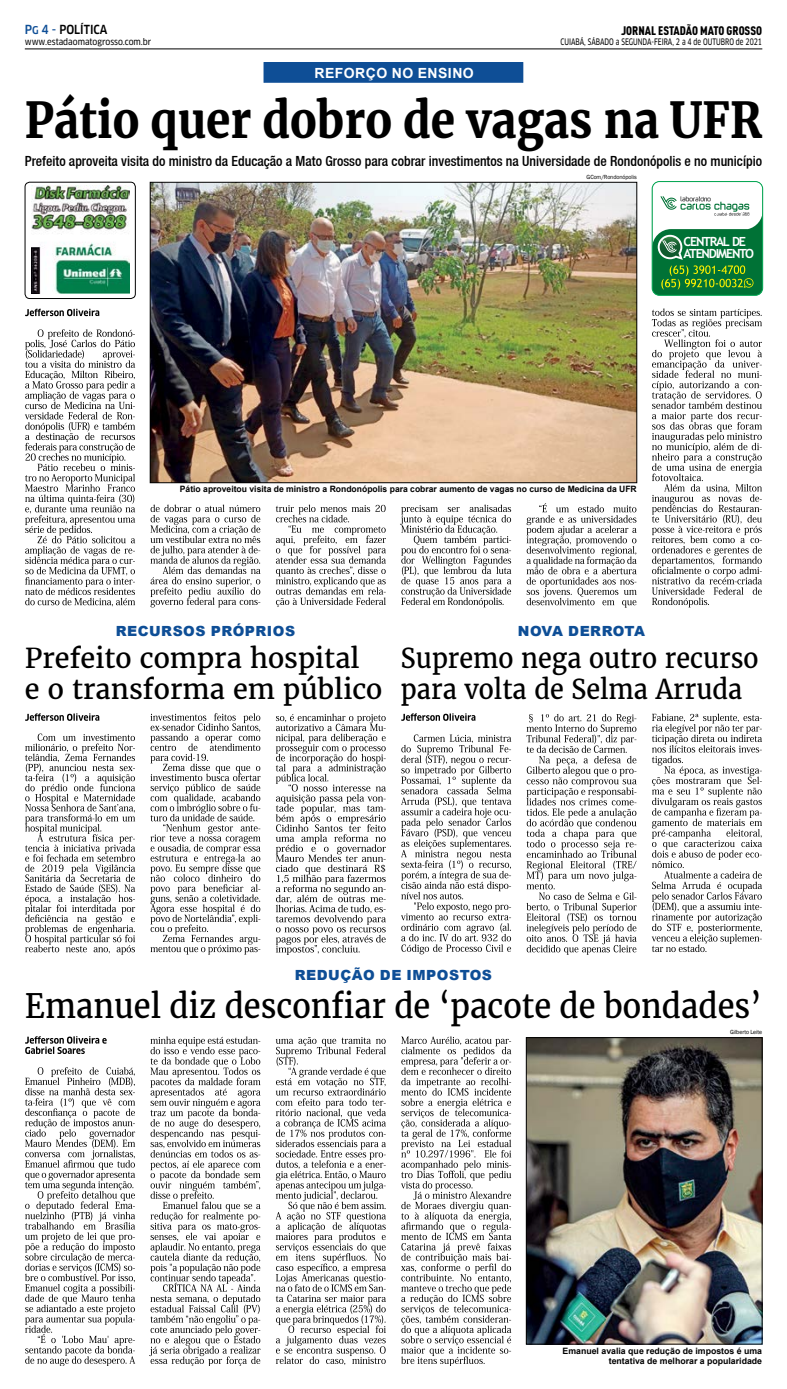
<style>
.page{position:relative;width:787px;height:1389px;background:#fff}
.page>*{position:absolute;margin:0;border:0;box-sizing:border-box;transform-origin:0 0}
.t1{font:700 49px "Merriweather";color:#000;scale:.9 1}
.t2{font:33.25px "Merriweather";color:#000;scale:.93 1}
.t3{font:27.12px/31.5px "Merriweather";color:#000;scale:.93 1}
.t4{font:27.12px/31.5px "Merriweather";color:#000}
.t5{font:500 condensed 14px "Helvetica Neue";color:#000}
.t6{font:900 14px "Arial";letter-spacing:.035em;color:#0e4e96}
.t7{font:700 14px "Arial";letter-spacing:.035em;color:#fff}
.t8{font:700 12.69px/11px "Trebuchet MS";letter-spacing:-.1em;color:#fff}
.t9{font:12.25px "DIN Cond Black Alternate";color:#000}
.t10{font:500 condensed 12.25px "Clan OT";color:#000;scale:.95 1}
.t11{font:700 8.75px/9.6px "Arial";color:#000;text-align:right}
.t12{font:8.75px "Clan OT Narrow News";color:#000;scale:.8 1}
.t13{font:8.75px "Clan OT Narrow News";color:#000}
.t14{font:6.12px "Franklin Gothic";letter-spacing:-.01em;color:#000;scale:.95 1}
.s1{color:#0e4e96}
.s2{font-size:10.5px;color:#0e4e96}
</style>
<div class="page">
<hr style="left:25px;top:49px;width:737px;height:1px;background:#000">
<div style="left:264px;top:63px;width:258px;height:19px;background:#0e4e96"></div>
<div style="left:263px;top:62px;width:260px;height:21px;border:1px solid #0e4e96"></div>
<svg style="left:25px;top:329px;width:110px;height:277px"></svg>
<svg style="left:25px;top:309px;width:74px;height:7px"></svg>
<svg style="left:150px;top:504px;width:110px;height:103px"></svg>
<img style="left:31px;top:186px;width:98px;height:107px">
<div style="left:25px;top:182px;width:110px;height:117px;border:1px solid #000;border-radius:5px"></div>
<div style="left:652px;top:182px;width:110px;height:113px;background:#007236;border-radius:7px"></div>
<div style="left:651px;top:181px;width:111px;height:115px;border:1px solid #00a651;border-radius:7px"></div>
<svg style="left:652px;top:182px;width:110px;height:108px"></svg>
<svg style="left:526px;top:503px;width:110px;height:105px"></svg>
<svg style="left:651px;top:308px;width:110px;height:299px"></svg>
<svg style="left:276px;top:504px;width:110px;height:103px"></svg>
<svg style="left:400px;top:504px;width:111px;height:103px"></svg>
<svg style="left:25px;top:1067px;width:110px;height:299px"></svg>
<svg style="left:25px;top:1036px;width:82px;height:18px"></svg>
<svg style="left:149px;top:1036px;width:111px;height:330px"></svg>
<svg style="left:275px;top:1037px;width:111px;height:328px"></svg>
<svg style="left:401px;top:1036px;width:110px;height:330px"></svg>
<svg style="left:25px;top:734px;width:110px;height:221px"></svg>
<svg style="left:25px;top:713px;width:74px;height:8px"></svg>
<svg style="left:150px;top:713px;width:110px;height:242px"></svg>
<svg style="left:276px;top:713px;width:110px;height:242px"></svg>
<svg style="left:401px;top:734px;width:110px;height:220px"></svg>
<svg style="left:401px;top:713px;width:74px;height:8px"></svg>
<svg style="left:526px;top:714px;width:110px;height:241px"></svg>
<svg style="left:651px;top:713px;width:110px;height:239px"></svg>
<img style="left:152px;top:184px;width:482px;height:297px">
<div style="left:150px;top:182px;width:486px;height:301px;border:1px solid #000"></div>
<img style="left:528px;top:1040px;width:232px;height:302px">
<div style="left:526px;top:1038px;width:236px;height:306px;border:1px solid #000"></div>
<h3 class="t10" style="left:25px;top:23px;width:89px"><span class="s1">P</span><span class="s2">G</span> <span class="s1">4 -</span> POLÍTICA</h3>
<p class="t13" style="left:25px;top:36px;width:128px">www.estadaomatogrosso.com.br</p>
<h3 class="t9" style="left:621px;top:23px;width:142px">JORNAL ESTADÃO MATO GROSSO</h3>
<p class="t12" style="left:560px;top:37px;width:253px">CUIABÁ, SÁBADO a SEGUNDA-FEIRA, 2 a 4 de OUTUBRO de 2021</p>
<h3 class="t7" style="left:314px;top:63px;width:161px">REFORÇO NO ENSINO</h3>
<h1 class="t1" style="left:25px;top:90px;width:820px">Pátio quer dobro de vagas na UFR</h1>
<h3 class="t5" style="left:25px;top:153px;width:738px">Prefeito aproveita visita do ministro da Educação a Mato Grosso para cobrar investimentos na Universidade de Rondonópolis e no município</h3>
<p class="t14" style="left:586px;top:173px;width:54px">GCom/Rondonópolis</p>
<h3 class="t8" style="left:683px;top:236px;width:72px">CENTRAL DE<br>ATENDIMENTO</h3>
<p class="t11" style="left:180px;top:484px;width:458px">Pátio aproveitou visita de ministro a Rondonópolis para cobrar aumento de vagas no curso de Medicina da UFR</p>
<h3 class="t6" style="left:116px;top:621px;width:181px">RECURSOS PRÓPRIOS</h3>
<h3 class="t4" style="left:25px;top:642px;width:359px">Prefeito compra hospital<br>e o transforma em público</h3>
<h3 class="t6" style="left:517px;top:621px;width:129px">NOVA DERROTA</h3>
<h3 class="t3" style="left:401px;top:642px;width:386px">Supremo nega outro recurso para volta de Selma Arruda</h3>
<h3 class="t6" style="left:295px;top:965px;width:199px">REDUÇÃO DE IMPOSTOS</h3>
<h2 class="t2" style="left:25px;top:985px;width:794px">Emanuel diz desconfiar de ‘pacote de bondades’</h2>
<p class="t14" style="left:729px;top:1028px;width:35px">Gilberto Leite</p>
<p class="t11" style="left:562px;top:1346px;width:201px">Emanuel avalia que redução de impostos é uma tentativa de melhorar a popularidade</p>
</div>
